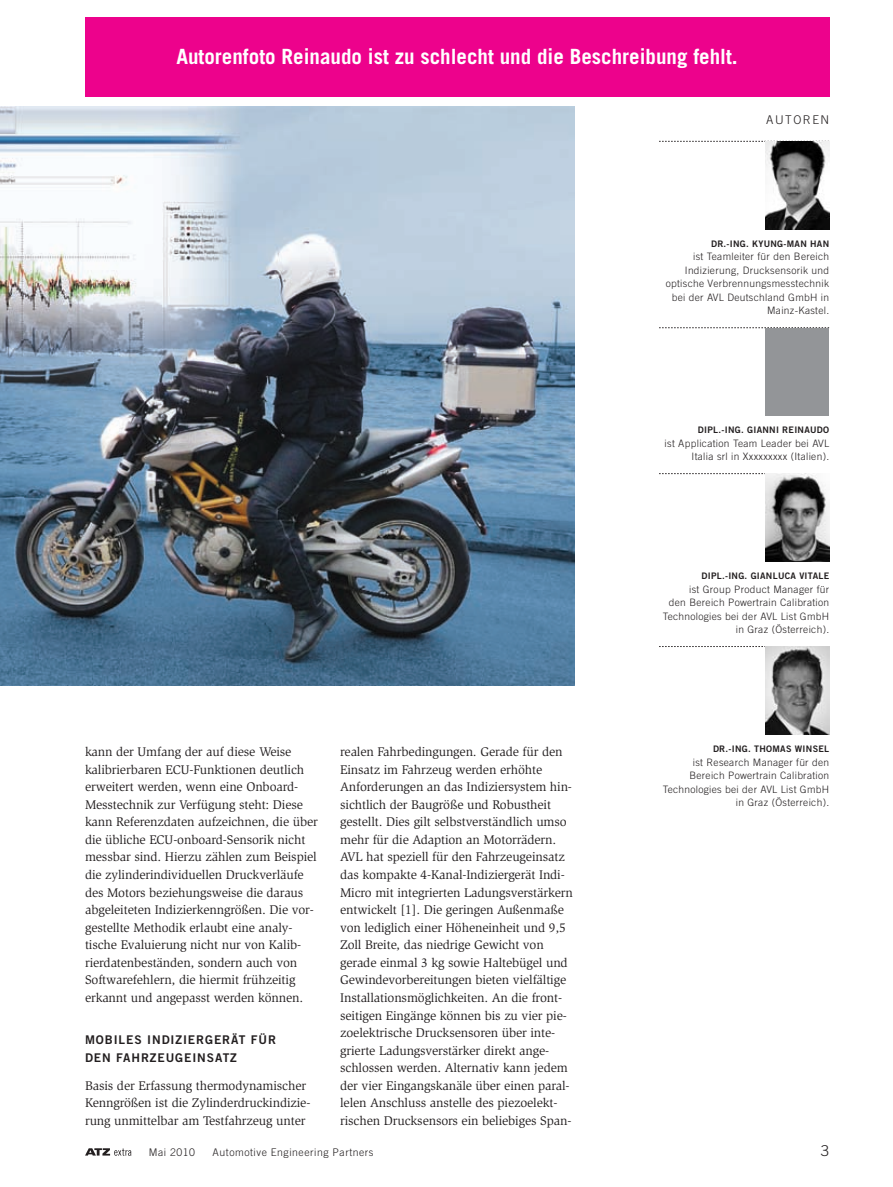
<style>
.page{position:relative;width:893px;height:1187px;background:#fff}
.page>*{position:absolute;margin:0;border:0;box-sizing:border-box;transform-origin:0 0}
.t1{font:700 21px "Trade Gothic LT Std";color:#fff}
.t2{font:12.9px/17.5px "Slimbach Std";letter-spacing:-.01em;color:#231f20}
.t3{font:12px/17.5px "Trade Gothic LT Std Bd 2";letter-spacing:.075em;color:#231f20}
.t4{font:300 12px "Trade Gothic LT Std";color:#231f20}
.t5{font:300 10.5px "Trade Gothic LT Std";letter-spacing:.05em;color:#231f20}
.t6{font:300 10.2px/13.5px "Trade Gothic LT Std";letter-spacing:.03em;color:#231f20;text-align:right}
.t7{font:9px "Trade Gothic LT Std Bd 2";letter-spacing:.03em;color:#231f20}
</style>
<div class="page">
<img style="left:0;top:106px;width:574px;height:579px">
<svg style="left:659px;top:141px;width:106px;height:1px"></svg>
<svg style="left:659px;top:327px;width:170px;height:1px"></svg>
<svg style="left:659px;top:473px;width:148px;height:1px"></svg>
<svg style="left:659px;top:646px;width:106px;height:1px"></svg>
<img style="left:765px;top:141px;width:64px;height:88px">
<div style="left:765px;top:328px;width:64px;height:87px;background:#939598"></div>
<img style="left:765px;top:474px;width:64px;height:87px">
<img style="left:765px;top:646px;width:64px;height:88px">
<div style="left:85px;top:17px;width:744px;height:79px;background:#ed028c"></div>
<svg style="left:85px;top:1148px;width:46px;height:7px"></svg>
<h1 class="t1" style="left:176px;top:44px;width:563px">Autorenfoto Reinaudo ist zu schlecht und die Beschreibung fehlt.</h1>
<p class="t4" style="left:766px;top:112px;width:29px">autor</p>
<p class="t4" style="left:812px;top:112px;width:16px">en</p>
<p class="t7" style="left:711px;top:238px;width:120px">DR.-I NG. KYUNG-MAN HAN</p>
<p class="t6" style="left:666px;top:250px;width:165px">ist Teamleiter für den Bereich<br>Indizierung, Drucksensorik und optische Verbrennungsmesstechnik bei der AVL Deutschland GmbH in<br>Mainz-Kastel.</p>
<p class="t7" style="left:698px;top:424px;width:126px">DIPL.-I NG. GIANNI REINAUDO</p>
<p class="t6" style="left:665px;top:436px;width:166px">ist Application Team Leader bei AVL<br>Italia srl in Xxxxxxxxx (Italien).</p>
<p class="t2" style="left:85px;top:743px;width:234px">kann der Umfang der auf diese Weise kalibrierbaren ECU-Funktionen deutlich erweitert werden, wenn eine Onboard-Messtechnik zur Verfügung steht: Diese kann Referenzdaten aufzeichnen, die über die übliche ECU-onboard-Sensorik nicht messbar sind. Hierzu zählen zum Beispiel die zylinderindividuellen Druckverläufe des Motors beziehungsweise die daraus abgeleiteten Indizierkenngrößen. Die vor&shy;gestellte Methodik erlaubt eine analy&shy;tische Evaluierung nicht nur von Kalib&shy;rierdatenbeständen, sondern auch von Softwarefehlern, die hiermit frühzeitig erkannt und angepasst werden können.</p>
<p class="t3" style="left:85px;top:1030px;width:192px">MOBILES I NDIZIERGERÄT FÜR<br>DEN FAH RZEUGEINSATZ</p>
<p class="t2" style="left:85px;top:1076px;width:227px">Basis der Erfassung thermodynamischer<br>Kenngrößen ist die Zylinderdruckindizie&shy;rung unmittelbar am Testfahrzeug unter</p>
<p class="t2" style="left:340px;top:743px;width:234px">realen Fahrbedingungen. Gerade für den Einsatz im Fahrzeug werden erhöhte Anforderungen an das Indiziersystem hin&shy;sichtlich der Baugröße und Robustheit gestellt. Dies gilt selbstverständlich umso mehr für die Adaption an Motorrädern.<br>AVL hat speziell für den Fahrzeugeinsatz das kompakte 4-Kanal-Indiziergerät Indi-Micro mit integrierten Ladungsverstärkern entwickelt [1]. Die geringen Außenmaße von lediglich einer Höheneinheit und 9,5<br>Zoll Breite, das niedrige Gewicht von gerade einmal 3 kg sowie Haltebügel und Gewindevorbereitungen bieten vielfältige Installationsmöglichkeiten. An die front&shy;seitigen Eingänge können bis zu vier pie&shy;zoelektrische Drucksensoren über inte&shy;grierte Ladungsverstärker direkt ange&shy;schlossen werden. Alternativ kann jedem der vier Eingangskanäle über einen paral&shy;lelen Anschluss anstelle des piezoelekt&shy;rischen Drucksensors ein beliebiges Span-</p>
<p class="t5" style="left:149px;top:1145px;width:48px">Mai 2010</p>
<p class="t5" style="left:213px;top:1145px;width:163px">Automotive Engineering Partners</p>
<p class="t7" style="left:701px;top:570px;width:129px">DIPL.-I NG. GIANLUCA VITALE</p>
<p class="t6" style="left:663px;top:582px;width:168px">ist Group Product Manager für<br>den Bereich Powertrain Calibration<br>Technologies bei der AVL List GmbH in Graz (Österreich).</p>
<p class="t7" style="left:713px;top:743px;width:49px">DR.-I NG. THO</p>
<p class="t7" style="left:772px;top:743px;width:58px">MAS WINSEL</p>
<p class="t6" style="left:663px;top:755px;width:168px">ist Research Manager für den<br>Bereich Powertrain Calibration<br>Technologies bei der AVL List GmbH in Graz (Österreich).</p>
</div>
